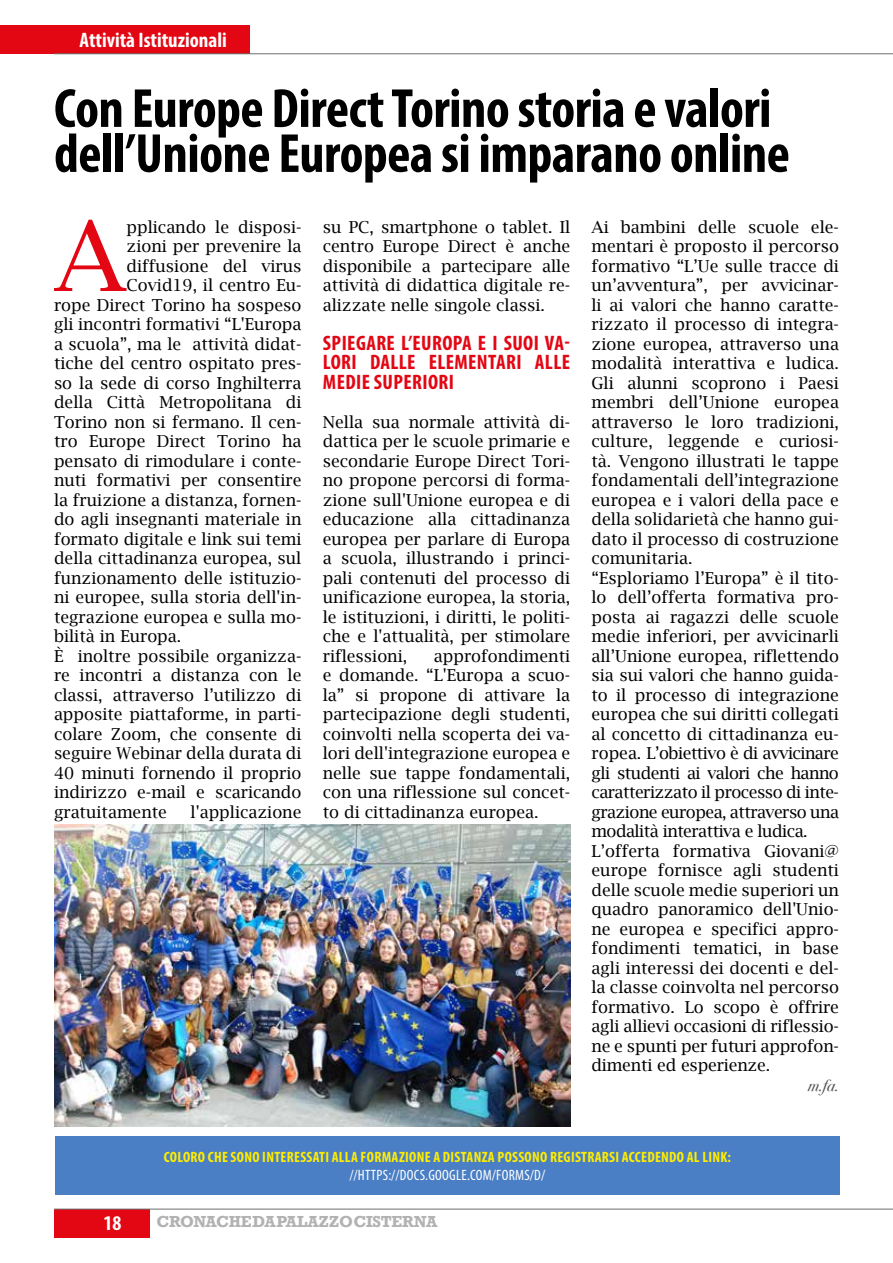
<style>
.page{position:relative;width:893px;height:1263px;background:#fff}
.page>*{position:absolute;margin:0;border:0;box-sizing:border-box;transform-origin:0 0}
.t1{font:97.5px "Lucida Bright";color:#e30613}
.t2{font:700 condensed 55.5px/45px "Myriad Pro";letter-spacing:-.01em;color:#000}
.t3{font:700 condensed 21px/19.5px "Myriad Pro";letter-spacing:.02em;color:#e30613;text-align:justify}
.t4{font:700 condensed 21px "Myriad Pro";color:#fff}
.t5{font:16.5px/19.5px "Lucida Bright";color:#000;text-align:justify}
.t6{font:italic 16.5px "Bodoni Svty Two ITCTT";color:#575756}
.t7{font:700 condensed 15px "Myriad Pro";letter-spacing:.02em;color:#ffed00}
.t8{font:condensed 15px "Myriad Pro";letter-spacing:.02em;color:#fff}
.t9{font:700 15px "Rockwell";letter-spacing:-.01em;color:#b3b2b2}
</style>
<div class="page">
<div style="left:0;top:25px;width:250px;height:29px;background:#e30613"></div>
<hr style="left:54px;top:54px;width:839px;height:1px;background:#706f6f">
<div style="left:54px;top:1209px;width:96px;height:28px;background:#e30613"></div>
<hr style="left:54px;top:1209px;width:839px;height:1px;background:#706f6f">
<img style="left:54px;top:824px;width:516px;height:303px">
<div style="left:55px;top:1136px;width:784px;height:59px;background:#4a7fc5"></div>
<p class="t4" style="left:80px;top:27px;width:149px">Attività Istituzionali</p>
<h2 class="t2" style="left:54px;top:85px;width:737px">Con Europe Direct Torino storia e valori dell’Unione Europea si imparano online</h2>
<h1 class="t1" style="left:54px;top:200px;width:74px">A</h1>
<p class="t5" style="left:127px;top:217px;width:176px">pplicando le disposi-</p>
<p class="t5" style="left:591px;top:217px;width:249px;text-align:left">Ai bambini delle scuole ele&shy;mentari è proposto il percorso formativo “L’Ue sulle tracce di un’avventura”, per avvicinar&shy;li ai valori che hanno caratte&shy;rizzato il processo di integra&shy;zione europea, attraverso una modalità interattiva e ludica.<br>Gli alunni scoprono i Paesi membri dell’Unione europea attraverso le loro tradizioni, culture, leggende e curiosi&shy;tà. Vengono illustrati le tappe fondamentali dell’integrazione europea e i valori della pace e della solidarietà che hanno gui&shy;dato il processo di costruzione comunitaria.<br>“Esploriamo l’Europa” è il tito&shy;lo dell’offerta formativa pro&shy;posta ai ragazzi delle scuole medie inferiori, per avvicinarli all’Unione europea, riflettendo sia sui valori che hanno guida&shy;to il processo di integrazione europea che sui diritti collegati al concetto di cittadinanza eu&shy;ropea. L’obiettivo è di avvicinare gli studenti ai valori che hanno caratterizzato il processo di inte&shy;grazione europea, attraverso una modalità interattiva e ludica.<br>L’offerta formativa Giovani@ europe fornisce agli studenti delle scuole medie superiori un quadro panoramico dell'Unio&shy;ne europea e specifici appro&shy;fondimenti tematici, in base agli interessi dei docenti e del&shy;la classe coinvolta nel percorso formativo. Lo scopo è offrire agli allievi occasioni di riflessio&shy;ne e spunti per futuri approfon&shy;dimenti ed esperienze.</p>
<p class="t6" style="left:808px;top:1071px;width:33px">m.fa.</p>
<p class="t5" style="left:323px;top:217px;width:249px">su PC, smartphone o tablet. Il centro Europe Direct è anche disponibile a partecipare alle attività di didattica digitale re&shy;alizzate nelle singole classi.</p>
<p class="t3" style="left:323px;top:332px;width:249px">SPIEGARE L’EUROPA E I SUOI VA-LORI DALLE ELEMENTARI ALLE MEDIE SUPERIORI</p>
<p class="t5" style="left:323px;top:412px;width:249px">Nella sua normale attività di&shy;dattica per le scuole primarie e secondarie Europe Direct Tori&shy;no propone percorsi di forma&shy;zione sull'Unione europea e di educazione alla cittadinanza europea per parlare di Europa a scuola, illustrando i princi&shy;pali contenuti del processo di unificazione europea, la storia, le istituzioni, i diritti, le politi&shy;che e l'attualità, per stimolare riflessioni,</p>
<p class="t5" style="left:127px;top:236px;width:176px">zioni per prevenire la</p>
<p class="t5" style="left:127px;top:256px;width:176px">diffusione del virus</p>
<p class="t5" style="left:127px;top:275px;width:176px">Covid19, il centro Eu-</p>
<p class="t5" style="left:54px;top:295px;width:249px">rope Direct Torino ha sospeso</p>
<p class="t5" style="left:54px;top:314px;width:249px">gli incontri formativi “L'Europa</p>
<p class="t5" style="left:54px;top:334px;width:249px">a scuola”, ma le attività didat-</p>
<p class="t5" style="left:54px;top:353px;width:249px">tiche del centro ospitato pres-</p>
<p class="t5" style="left:54px;top:373px;width:249px">so la sede di corso Inghilterra</p>
<p class="t5" style="left:54px;top:392px;width:249px">della Città Metropolitana di</p>
<p class="t5" style="left:54px;top:412px;width:249px">Torino non si fermano. Il cen-</p>
<p class="t5" style="left:54px;top:431px;width:249px">tro Europe Direct Torino ha</p>
<p class="t5" style="left:54px;top:451px;width:249px">pensato di rimodulare i conte-</p>
<p class="t5" style="left:54px;top:470px;width:249px">nuti formativi per consentire</p>
<p class="t5" style="left:54px;top:490px;width:249px">la fruizione a distanza, fornen-</p>
<p class="t5" style="left:54px;top:509px;width:249px">do agli insegnanti materiale in</p>
<p class="t5" style="left:54px;top:529px;width:249px">formato digitale e link sui temi</p>
<p class="t5" style="left:54px;top:548px;width:249px">della cittadinanza europea, sul</p>
<p class="t5" style="left:54px;top:568px;width:249px">funzionamento delle istituzio-</p>
<p class="t5" style="left:54px;top:587px;width:249px">ni europee, sulla storia dell'in-</p>
<p class="t5" style="left:54px;top:607px;width:249px">tegrazione europea e sulla mo-</p>
<p class="t5" style="left:54px;top:626px;width:129px">bilità in Europa.</p>
<p class="t5" style="left:54px;top:646px;width:249px">È inoltre possibile organizza-</p>
<p class="t5" style="left:54px;top:665px;width:249px">re incontri a distanza con le</p>
<p class="t5" style="left:54px;top:685px;width:249px">classi, attraverso l’utilizzo di</p>
<p class="t5" style="left:54px;top:704px;width:249px">apposite piattaforme, in parti-</p>
<p class="t5" style="left:54px;top:724px;width:249px">colare Zoom, che consente di</p>
<p class="t5" style="left:54px;top:743px;width:249px">seguire Webinar della durata di</p>
<p class="t5" style="left:54px;top:763px;width:249px">40 minuti fornendo il proprio</p>
<p class="t5" style="left:54px;top:782px;width:249px">indirizzo e-mail e scaricando</p>
<p class="t5" style="left:54px;top:802px;width:115px">gratuitamente</p>
<p class="t5" style="left:191px;top:802px;width:112px">l'applicazione</p>
<p class="t5" style="left:323px;top:646px;width:249px;text-indent:111px">approfondimenti e domande. “L'Europa a scuo&shy;la” si propone di attivare la partecipazione degli studenti, coinvolti nella scoperta dei va&shy;lori dell'integrazione europea e nelle sue tappe fondamentali, con una riflessione sul concet&shy;to di cittadinanza europea.</p>
<p class="t7" style="left:164px;top:1148px;width:569px">COLORO CHE SONO INTERESSATI ALLA FORMAZIONE A DISTANZA POSSONO REGISTRARSI ACCEDENDO AL LINK:</p>
<p class="t8" style="left:349px;top:1166px;width:197px">//HTTPS://DOCS.GOOGLE.COM/FORMS/D/</p>
<p class="t4" style="left:104px;top:1210px;width:19px">18</p>
<p class="t9" style="left:156px;top:1212px;width:282px">CRONACHE DA PALAZZO CISTERNA</p>
</div>
